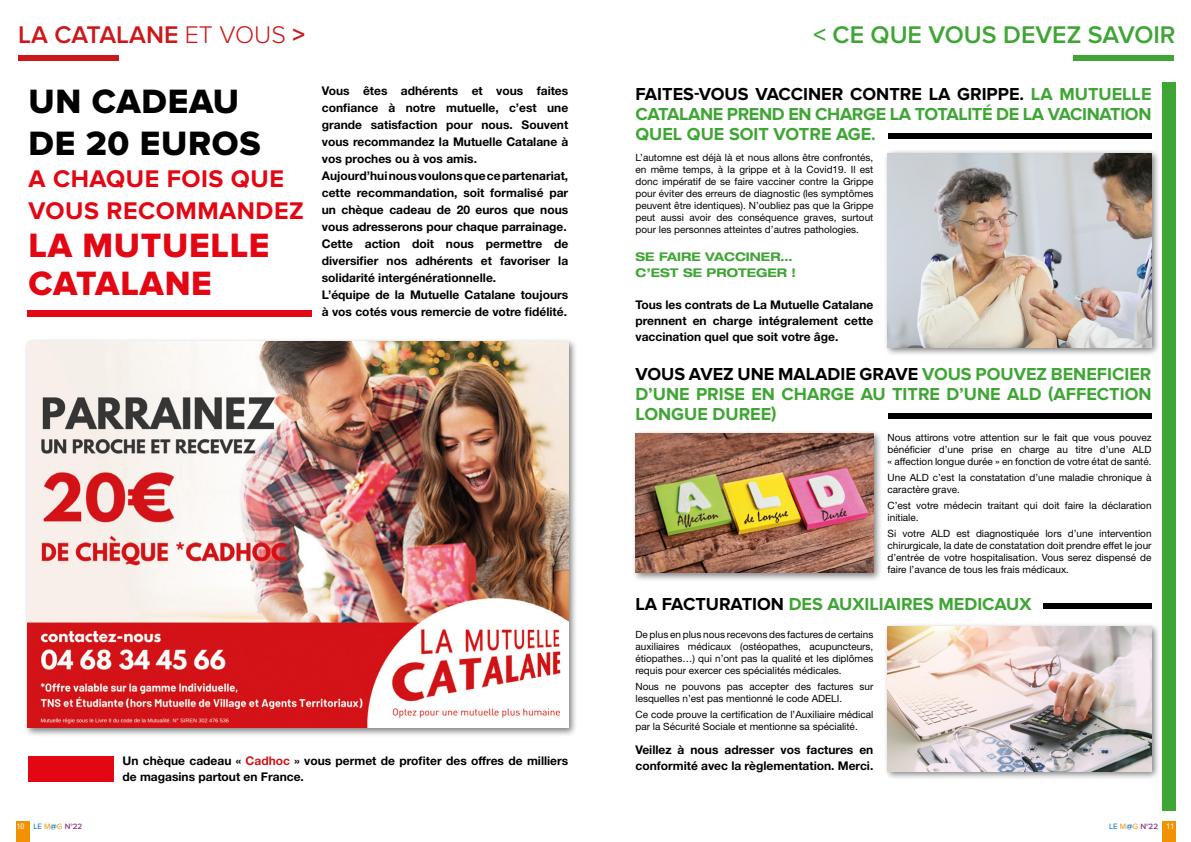
<style>
.page{position:relative;width:1191px;height:842px;background:#fff}
.page>*{position:absolute;margin:0;border:0;box-sizing:border-box;transform-origin:0 0}
.t1{font:35px/38px "Proxima Nova Extrabld";letter-spacing:.02em;color:#e30613}
.t2{font:35px/42px "Proxima Nova Extrabld";letter-spacing:.02em;color:#000}
.t3{font:700 25px/32px "Proxima Nova";letter-spacing:.02em;color:#e30613}
.t4{font:600 25px "Proxima Nova";color:#3fa535}
.t5{font:600 25px "Proxima Nova";color:#cd171a}
.t6{font:700 18px/20px "Proxima Nova";color:#3fa535;text-align:justify}
.t7{font:700 12px/17px "Helvetica Neue";color:#000}
.t8{font:700 expanded 12px/16px "Helvetica Neue";color:#3fa535}
.t9{font:10px/12px "Helvetica Neue";color:#000;text-align:justify}
.t10{font:600 8px "Proxima Nova";color:#96368b}
.s1{font-weight:300}
.s2{font-weight:700}
.s3{color:#cd171a}
.s4{color:#000}
.s5{font-family:"Helvetica Neue";font-weight:400;font-stretch:condensed;color:#fff}
.s6{font-weight:400;color:#0069b4}
.s7{font-weight:400;color:#f39200}
.s8{color:#0069b4}
</style>
<div class="page">
<div style="left:16px;top:821px;width:14px;height:21px;background:#f39200"></div>
<div style="left:1162px;top:821px;width:13px;height:21px;background:#f39200"></div>
<div style="left:18px;top:56px;width:101px;height:5px;background:#cd171a"></div>
<div style="left:1073px;top:56px;width:101px;height:5px;background:#3fa535"></div>
<div style="left:1162px;top:82px;width:13px;height:728px;background:#3fa535"></div>
<div style="left:28px;top:310px;width:284px;height:6px;background:#e30613"></div>
<div style="left:28px;top:756px;width:85px;height:25px;background:#e30613"></div>
<div style="left:23px;top:338px;width:554px;height:399px;background:#000;opacity:.5"></div>
<img style="left:28px;top:341px;width:541px;height:387px">
<div style="left:883px;top:149px;width:277px;height:207px;background:#000;opacity:.5"></div>
<img style="left:887px;top:153px;width:264px;height:194px">
<div style="left:883px;top:622px;width:277px;height:158px;background:#000;opacity:.5"></div>
<img style="left:887px;top:627px;width:264px;height:144px">
<div style="left:631px;top:429px;width:251px;height:153px;background:#000;opacity:.5"></div>
<img style="left:635px;top:433px;width:238px;height:140px">
<div style="left:887px;top:133px;width:264px;height:6px;background:#000"></div>
<div style="left:1043px;top:603px;width:108px;height:6px;background:#000"></div>
<div style="left:887px;top:413px;width:264px;height:6px;background:#000"></div>
<h2 class="t5" style="left:18px;top:20px;width:288px">LA CATALANE <span class="s1">ET VOUS</span> <span class="s2">&gt;</span></h2>
<h2 class="t4" style="left:813px;top:20px;width:363px">&lt; CE QUE VOUS DEVEZ SAVOIR</h2>
<h1 class="t2" style="left:29px;top:81px;width:234px">UN CADEAU<br>DE 20 EUROS</h1>
<h2 class="t3" style="left:29px;top:163px;width:277px">A CHAQUE FOIS QUE<br>VOUS RECOMMANDEZ</h2>
<h1 class="t1" style="left:29px;top:227px;width:242px">LA MUTUELLE<br>CATALANE</h1>
<p class="t7" style="left:322px;top:82px;width:248px">Vous êtes adhérents et vous faites confiance à notre mutuelle, c’est une grande satisfaction pour nous. Souvent vous recommandez la Mutuelle Catalane à vos proches ou à vos amis.<br>Aujourd’hui nous voulons que ce partenariat, cette recommandation, soit formalisé par un chèque cadeau de 20 euros que nous vous adresserons pour chaque parrainage.<br>Cette action doit nous permettre de diversifier nos adhérents et favoriser la solidarité intergénérationnelle.<br>L’équipe de la Mutuelle Catalane toujours à vos cotés vous remercie de votre fidélité.</p>
<p class="t7" style="left:122px;top:753px;width:447px;line-height:16px">Un chèque cadeau « <span class="s3">Cadhoc</span> » vous permet de profiter des offres de milliers de magasins partout en France.</p>
<h3 class="t6" style="left:635px;top:84px;width:517px"><span class="s4">FAITES-VOUS VACCINER CONTRE LA GRIPPE.</span> LA MUTUELLE CATALANE PREND EN CHARGE LA TOTALITÉ DE LA VACINATION QUEL QUE SOIT VOTRE AGE.</h3>
<p class="t9" style="left:635px;top:151px;width:239px">L’automne est déjà là et nous allons être confrontés, en même temps, à la grippe et à la Covid19. Il est donc impératif de se faire vacciner contre la Grippe pour éviter des erreurs de diagnostic (les symptômes peuvent être identiques). N’oubliez pas que la Grippe peut aussi avoir des conséquence graves, surtout pour les personnes atteintes d’autres pathologies.</p>
<p class="t8" style="left:635px;top:248px;width:162px">SE FAIRE VACCINER…<br>C’EST SE PROTEGER !</p>
<p class="t7" style="left:635px;top:296px;width:239px;line-height:16px;text-align:justify">Tous les contrats de La Mutuelle Catalane prennent en charge intégralement cette vaccination quel que soit votre âge.</p>
<h3 class="t6" style="left:635px;top:364px;width:517px"><span class="s4">VOUS AVEZ UNE MALADIE GRAVE</span> VOUS POUVEZ BENEFICIER D’UNE PRISE EN CHARGE AU TITRE D’UNE ALD (AFFECTION LONGUE DUREE)</h3>
<p class="t9" style="left:887px;top:431px;width:265px">Nous attirons votre attention sur le fait que vous pouvez bénéficier d’une prise en charge au titre d’une ALD « affection longue durée » en fonction de votre état de santé.</p>
<p class="t9" style="left:887px;top:471px;width:265px">Une ALD c’est la constatation d’une maladie chronique à caractère grave.</p>
<p class="t9" style="left:887px;top:499px;width:265px">C’est votre médecin traitant qui doit faire la déclaration initiale.</p>
<p class="t9" style="left:887px;top:527px;width:265px">Si votre ALD est diagnostiquée lors d’une intervention chirurgicale, la date de constatation doit prendre effet le jour d’entrée de votre hospitalisation. Vous serez dispensé de faire l’avance de tous les frais médicaux.</p>
<h3 class="t6" style="left:635px;top:594px;width:397px"><span class="s4">LA FACTURATION</span> DES AUXILIAIRES MEDICAUX</h3>
<p class="t9" style="left:635px;top:628px;width:239px">De plus en plus nous recevons des factures de certains auxiliaires médicaux (ostéopathes, acupuncteurs, étiopathes…) qui n’ont pas la qualité et les diplômes requis pour exercer ces spécialités médicales.</p>
<p class="t9" style="left:635px;top:680px;width:239px">Nous ne pouvons pas accepter des factures sur lesquelles n’est pas mentionné le code ADELI.</p>
<p class="t9" style="left:635px;top:708px;width:239px">Ce code prouve la certification de l’Auxiliaire médical par la Sécurité Sociale et mentionne sa spécialité.</p>
<p class="t7" style="left:635px;top:741px;width:239px;line-height:16px">Veillez à nous adresser vos factures en conformité avec la règlementation. Merci.</p>
<p class="t10" style="left:17px;top:822px;width:67px"><span class="s5">10</span> <span class="s6">LE</span> <span class="s7">M</span><span class="s8">@</span><span class="s7">G</span> N°22</p>
<p class="t10" style="left:1109px;top:822px;width:67px"><span class="s6">LE</span> <span class="s7">M</span><span class="s8">@</span><span class="s7">G</span> N°22 <span class="s5">11</span></p>
</div>
